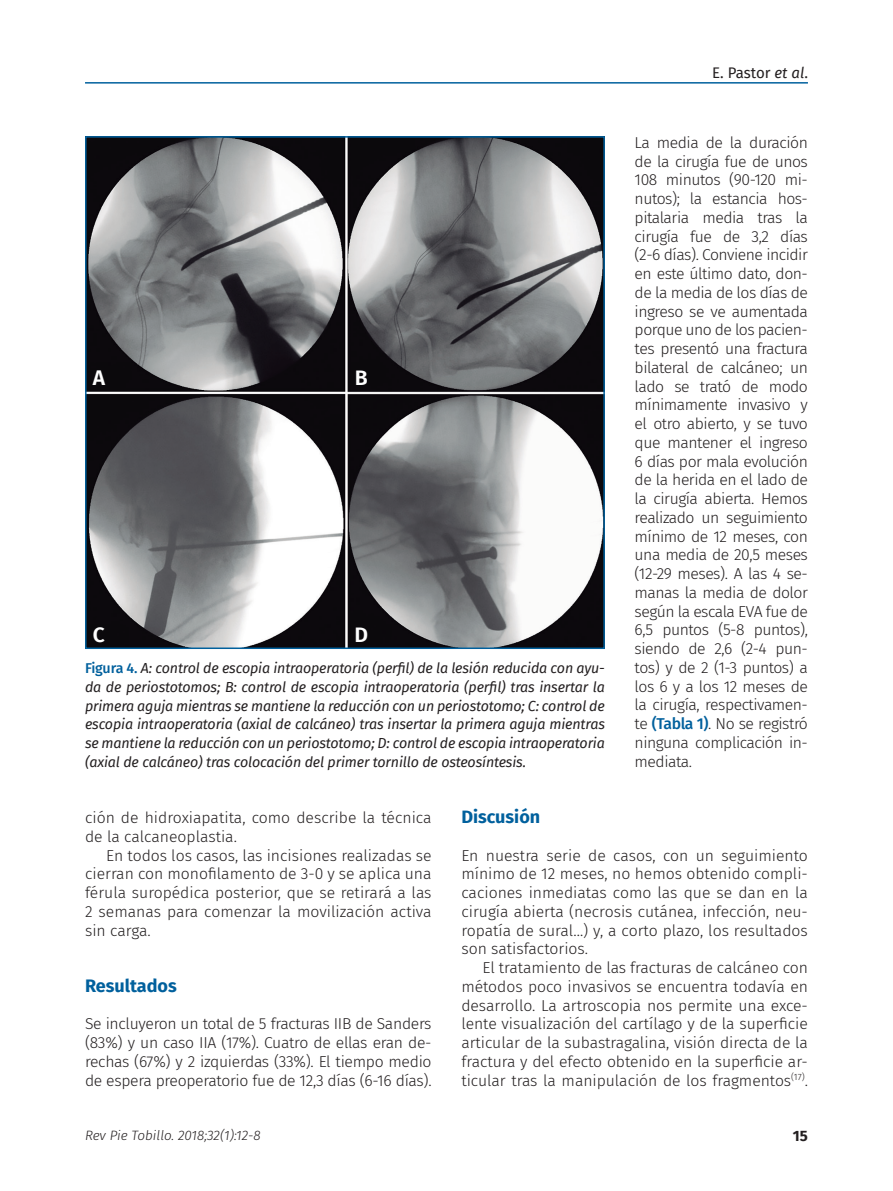
<style>
.page{position:relative;width:893px;height:1191px;background:#fff}
.page>*{position:absolute;margin:0;border:0;box-sizing:border-box;transform-origin:0 0}
.t1{font:600 21px "Fira Sans";color:#fff}
.t2{font:700 18px "Fira Sans";color:#00609d}
.t3{font:300 15.75px/18.8px "Fira Sans";letter-spacing:-.005em;color:#231f20;text-align:justify}
.t4{font:15px "Fira Sans";letter-spacing:-.01em;color:#231f20}
.t5{font:700 15px "Fira Sans";color:#231f20}
.t6{font:italic 14.25px/18.8px "Fira Sans";letter-spacing:-.01em;color:#231f20;text-align:justify}
.t7{font:italic 300 13.5px "Fira Sans";color:#231f20}
.s1{font-weight:500;font-style:normal;color:#00609d}
.s2{font-style:italic}
.s3{font-weight:500;color:#00609d}
</style>
<div class="page">
<hr style="left:85px;top:82px;width:723px;height:2px;background:#00609d">
<img style="left:88px;top:139px;width:514px;height:507px">
<div style="left:85px;top:136px;width:520px;height:513px;border:2px solid #00609d"></div>
<h1 class="t1" style="left:93px;top:360px;width:14px">A</h1>
<h1 class="t1" style="left:93px;top:617px;width:13px">C</h1>
<h1 class="t1" style="left:355px;top:360px;width:14px">B</h1>
<h1 class="t1" style="left:354px;top:617px;width:15px">D</h1>
<p class="t6" style="left:85px;top:658px;width:521px"><span class="s1">Figura 4.</span> A: control de escopia intraoperatoria (perfil) de la lesión reducida con ayu&shy;da de periostotomos; B: control de escopia intraoperatoria (perfil) tras insertar la primera aguja mientras se mantiene la reducción con un periostotomo; C: control de escopia intraoperatoria (axial de calcáneo) tras insertar la primera aguja mientras se mantiene la reducción con un periostotomo; D: control de escopia intraoperatoria (axial de calcáneo) tras colocación del primer tornillo de osteosíntesis.</p>
<p class="t4" style="left:712px;top:61px;width:97px">E. Pastor <span class="s2">et al</span>.</p>
<p class="t3" style="left:635px;top:133px;width:175px">La media de la duración de la cirugía fue de unos 108 minutos (90-120 mi&shy;nutos); la estancia hos&shy;pitalaria media tras la cirugía fue de 3,2 días (2-6 días). Conviene incidir en este último dato, don&shy;de la media de los días de ingreso se ve aumentada porque uno de los pacien&shy;tes presentó una fractura bilateral de calcáneo; un lado se trató de modo mínimamente invasivo y el otro abierto, y se tuvo que mantener el ingreso 6 días por mala evolución de la herida en el lado de la cirugía abierta. Hemos realizado un seguimiento mínimo de 12 meses, con una media de 20,5 meses (12-29 meses). A las 4 se&shy;manas la media de dolor según la escala EVA fue de 6,5 puntos (5-8 puntos), siendo de 2,6 (2-4 pun&shy;tos) y de 2 (1-3 puntos) a los 6 y a los 12 meses de la cirugía, respectivamen&shy;te <span class="s3">(Tabla 1)</span>. No se registró ninguna complicación in&shy;mediata.</p>
<p class="t3" style="left:85px;top:808px;width:348px">ción de hidroxiapatita, como describe la técnica de la calcaneoplastia.</p>
<p class="t3" style="left:85px;top:845px;width:348px;text-indent:21px">En todos los casos, las incisiones realizadas se cierran con monofilamento de 3-0 y se aplica una férula suropédica posterior, que se retirará a las 2 semanas para comenzar la movilización activa sin carga.</p>
<p class="t2" style="left:85px;top:970px;width:93px">Resultados</p>
<p class="t3" style="left:85px;top:1014px;width:348px">Se incluyeron un total de 5 fracturas IIB de Sanders (83%) y un caso IIA (17%). Cuatro de ellas eran de&shy;rechas (67%) y 2 izquierdas (33%). El tiempo medio de espera preoperatorio fue de 12,3 días (6-16 días).</p>
<p class="t2" style="left:461px;top:801px;width:80px">Discusión</p>
<p class="t3" style="left:461px;top:845px;width:348px">En nuestra serie de casos, con un seguimiento mínimo de 12 meses, no hemos obtenido compli&shy;caciones inmediatas como las que se dan en la cirugía abierta (necrosis cutánea, infección, neu&shy;ropatía de sural…) y, a corto plazo, los resultados son satisfactorios.</p>
<p class="t3" style="left:461px;top:958px;width:348px;text-indent:21px">El tratamiento de las fracturas de calcáneo con métodos poco invasivos se encuentra todavía en desarrollo. La artroscopia nos permite una exce&shy;lente visualización del cartílago y de la superficie articular de la subastragalina, visión directa de la fractura y del efecto obtenido en la superficie ar&shy;ticular tras la manipulación de los fragmentos<sup>(17)</sup>.</p>
<p class="t7" style="left:85px;top:1125px;width:177px">Rev Pie Tobillo. 2018;32(1):12-8</p>
<p class="t5" style="left:793px;top:1123px;width:16px">15</p>
</div>
